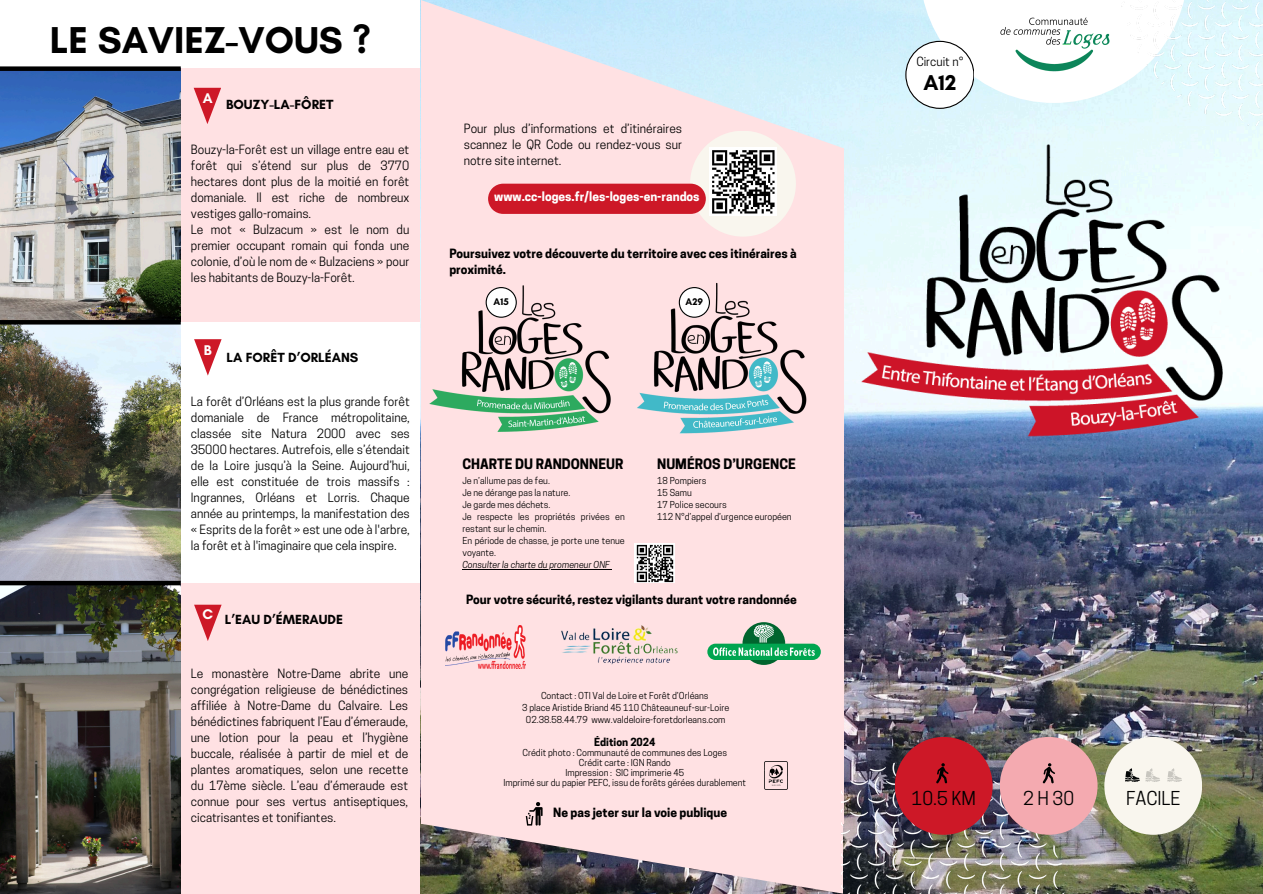
<style>
.page{position:relative;width:1263px;height:894px;background:#fff}
.page>*{position:absolute;margin:0;border:0;box-sizing:border-box;transform-origin:0 0}
.t1{font:700 38.1px "Glacial Indifference";color:#000}
.t2{font:700 21.9px "Glacial Indifference";color:#000}
.t3{font:18px "Cooper Hewitt";color:#000}
.t4{font:700 14.25px "Glacial Indifference";color:#fff}
.t5{font:700 13.5px "Glacial Indifference";color:#000}
.t6{font:700 13.5px "Cooper Hewitt";color:#000}
.t7{font:12px/16px "Cooper Hewitt";color:#000;text-align:justify}
.t8{font:700 12px/16px "Cooper Hewitt";color:#000}
.t9{font:700 12px "Cooper Hewitt";color:#fff}
.t10{font:11.85px "Cooper Hewitt";color:#000}
.t11{font:700 10.5px "Cooper Hewitt";color:#000}
.t12{font:700 9.9px "Glacial Indifference";color:#000}
.t13{font:9px/12px "Cooper Hewitt";color:#000}
.t14{font:italic 9px "Cooper Hewitt";color:#000}
</style>
<div class="page">
<div style="left:0;top:583px;width:423px;height:310px;background:#ffe1e3"></div>
<div style="left:0;top:69px;width:420px;height:253px;background:#ffe1e3"></div>
<img style="left:843px;top:0;width:420px;height:893px">
<img style="left:421px;top:823px;width:421px;height:70px">
<svg style="left:421px;top:0;width:422px;height:148px;background:#e3e6ef"></svg>
<div style="left:421px;top:148px;width:422px;height:675px;background:#ffe1e3"></div>
<div style="left:920px;top:0;width:268px;height:103px;background:#fff"></div>
<img style="left:1000px;top:17px;width:93px;height:55px">
<img style="left:842px;top:749px;width:255px;height:144px">
<div style="left:895px;top:736px;width:98px;height:98px;background:#cd1827;border-radius:50%"></div>
<div style="left:1000px;top:736px;width:98px;height:98px;background:#f4aab0;border-radius:50%"></div>
<div style="left:1104px;top:736px;width:98px;height:98px;background:#f9f6ee;border-radius:50%"></div>
<img style="left:1093px;top:0;width:170px;height:151px">
<img style="left:0;top:71px;width:181px;height:822px">
<svg style="left:936px;top:763px;width:12px;height:20px"></svg>
<svg style="left:1043px;top:763px;width:12px;height:20px"></svg>
<hr style="left:0;top:320px;width:181px;height:4px;background:#000">
<svg style="left:194px;top:339px;width:28px;height:36px"></svg>
<div style="left:0;top:66px;width:181px;height:5px;background:#000"></div>
<svg style="left:905px;top:41px;width:69px;height:64px"></svg>
<svg style="left:194px;top:604px;width:28px;height:37px"></svg>
<svg style="left:194px;top:88px;width:27px;height:36px"></svg>
<div style="left:0;top:580px;width:181px;height:5px;background:#000"></div>
<img style="left:840px;top:105px;width:415px;height:415px">
<img style="left:420px;top:265px;width:189px;height:208px">
<svg style="left:486px;top:287px;width:31px;height:30px"></svg>
<img style="left:609px;top:282px;width:198px;height:152px">
<svg style="left:679px;top:287px;width:31px;height:30px"></svg>
<svg style="left:1125px;top:768px;width:35px;height:13px"></svg>
<svg style="left:1167px;top:768px;width:15px;height:13px"></svg>
<img style="left:561px;top:625px;width:117px;height:40px">
<img style="left:446px;top:625px;width:79px;height:43px">
<svg style="left:742px;top:622px;width:43px;height:42px"></svg>
<svg style="left:707px;top:643px;width:114px;height:16px"></svg>
<svg style="left:713px;top:624px;width:102px;height:31px"></svg>
<img style="left:635px;top:543px;width:39px;height:39px">
<hr style="left:462px;top:568px;width:148px;height:1px;background:#000">
<div style="left:690px;top:131px;width:106px;height:105px;background:#f9f6ee;border-radius:50%"></div>
<svg style="left:526px;top:802px;width:17px;height:23px"></svg>
<div style="left:488px;top:184px;width:218px;height:30px;background:#cd1827"></div>
<img style="left:709px;top:148px;width:68px;height:67px">
<img style="left:764px;top:761px;width:24px;height:28px">
<p class="t1" style="left:50px;top:16px;width:322px">LE SAVIEZ-VOUS ?</p>
<h5 class="t4" style="left:203px;top:90px;width:11px">A</h5>
<p class="t5" style="left:226px;top:96px;width:109px">BOUZY-LA-FÔRET</p>
<p class="t7" style="left:191px;top:143px;width:220px;text-align:left">Bouzy-la-Forêt est un village entre eau et forêt qui s’étend sur plus de 3770 hectares dont plus de la moitié en forêt domaniale. Il est riche de nombreux vestiges gallo-romains.<br>Le mot « Bulzacum » est le nom du premier occupant romain qui fonda une colonie, d’où le nom de « Bulzaciens » pour les habitants de Bouzy-la-Forêt.</p>
<h5 class="t4" style="left:204px;top:341px;width:9px">B</h5>
<p class="t5" style="left:226px;top:349px;width:133px">LA FORÊT D’ORLÉANS</p>
<p class="t7" style="left:191px;top:395px;width:220px">La forêt d’Orléans est la plus grande forêt domaniale de France métropolitaine, classée site Natura 2000 avec ses 35000 hectares. Autrefois, elle s’étendait de la Loire jusqu’à la Seine. Aujourd’hui, elle est constituée de trois massifs :<br>Ingrannes, Orléans et Lorris. Chaque année au printemps, la manifestation des « Esprits de la forêt » est une ode à l'arbre, la forêt et à l'imaginaire que cela inspire.</p>
<p class="t4" style="left:202px;top:605px;width:12px">C</p>
<p class="t5" style="left:225px;top:610px;width:120px">L’EAU D’ÉMERAUDE</p>
<p class="t7" style="left:191px;top:666px;width:219px">Le monastère Notre-Dame abrite une congrégation religieuse de bénédictines affiliée à Notre-Dame du Calvaire. Les bénédictines fabriquent l’Eau d’émeraude, une lotion pour la peau et l’hygiène buccale, réalisée à partir de miel et de plantes aromatiques, selon une recette du 17ème siècle. L’eau d’émeraude est connue pour ses vertus antiseptiques, cicatrisantes et tonifiantes.</p>
<p class="t7" style="left:464px;top:121px;width:220px">Pour plus d’informations et d’itinéraires scannez le QR Code ou rendez-vous sur notre site internet.</p>
<h3 class="t9" style="left:494px;top:191px;width:207px">www.cc-loges.fr/les-loges-en-randos</h3>
<p class="t8" style="left:449px;top:246px;width:349px">Poursuivez votre découverte du territoire avec ces itinéraires à proximité.</p>
<p class="t12" style="left:494px;top:296px;width:17px">A15</p>
<p class="t12" style="left:686px;top:296px;width:19px">A29</p>
<p class="t6" style="left:462px;top:458px;width:163px">CHARTE DU RANDONNEUR</p>
<p class="t13" style="left:462px;top:475px;width:164px">Je n’allume pas de feu.<br>Je ne dérange pas la nature.<br>Je garde mes déchets.<br>Je respecte les propriétés privées en restant sur le chemin.<br>En période de chasse, je porte une tenue voyante.</p>
<p class="t14" style="left:462px;top:561px;width:149px">Consulter la charte du promeneur ONF</p>
<p class="t6" style="left:657px;top:458px;width:140px">NUMÉROS D’URGENCE</p>
<p class="t13" style="left:657px;top:475px;width:136px">18 Pompiers<br>15 Samu<br>17 Police secours<br>112 N°d’appel d’urgence européen</p>
<h6 class="t8" style="left:466px;top:593px;width:332px">Pour votre sécurité, restez vigilants durant votre randonnée</h6>
<p class="t13" style="left:541px;top:690px;width:169px">Contact : OTI Val de Loire et Forêt d’Orléans</p>
<p class="t13" style="left:522px;top:702px;width:209px">3 place Aristide Briand 45 110 Châteauneuf-sur-Loire</p>
<h3 class="t13" style="left:526px;top:714px;width:201px">02.38.58.44.79 www.valdeloire-foretdorleans.com</h3>
<h1 class="t11" style="left:594px;top:737px;width:63px">Édition 2024</h1>
<p class="t13" style="left:522px;top:748px;width:206px">Crédit photo : Communauté de communes des Loges</p>
<p class="t13" style="left:579px;top:758px;width:93px">Crédit carte : IGN Rando</p>
<h4 class="t13" style="left:565px;top:768px;width:120px">Impression : SIC imprimerie 45</h4>
<h5 class="t13" style="left:503px;top:778px;width:244px">Imprimé sur du papier PEFC, issu de forêts gérées durablement</h5>
<p class="t8" style="left:553px;top:805px;width:175px">Ne pas jeter sur la voie publique</p>
<p class="t10" style="left:916px;top:58px;width:49px">Circuit n°</p>
<p class="t2" style="left:923px;top:70px;width:34px">A12</p>
<h6 class="t3" style="left:911px;top:791px;width:66px">10.5 KM</h6>
<p class="t3" style="left:1023px;top:791px;width:53px">2H30</p>
<h5 class="t3" style="left:1126px;top:791px;width:56px">FACILE</h5>
</div>
